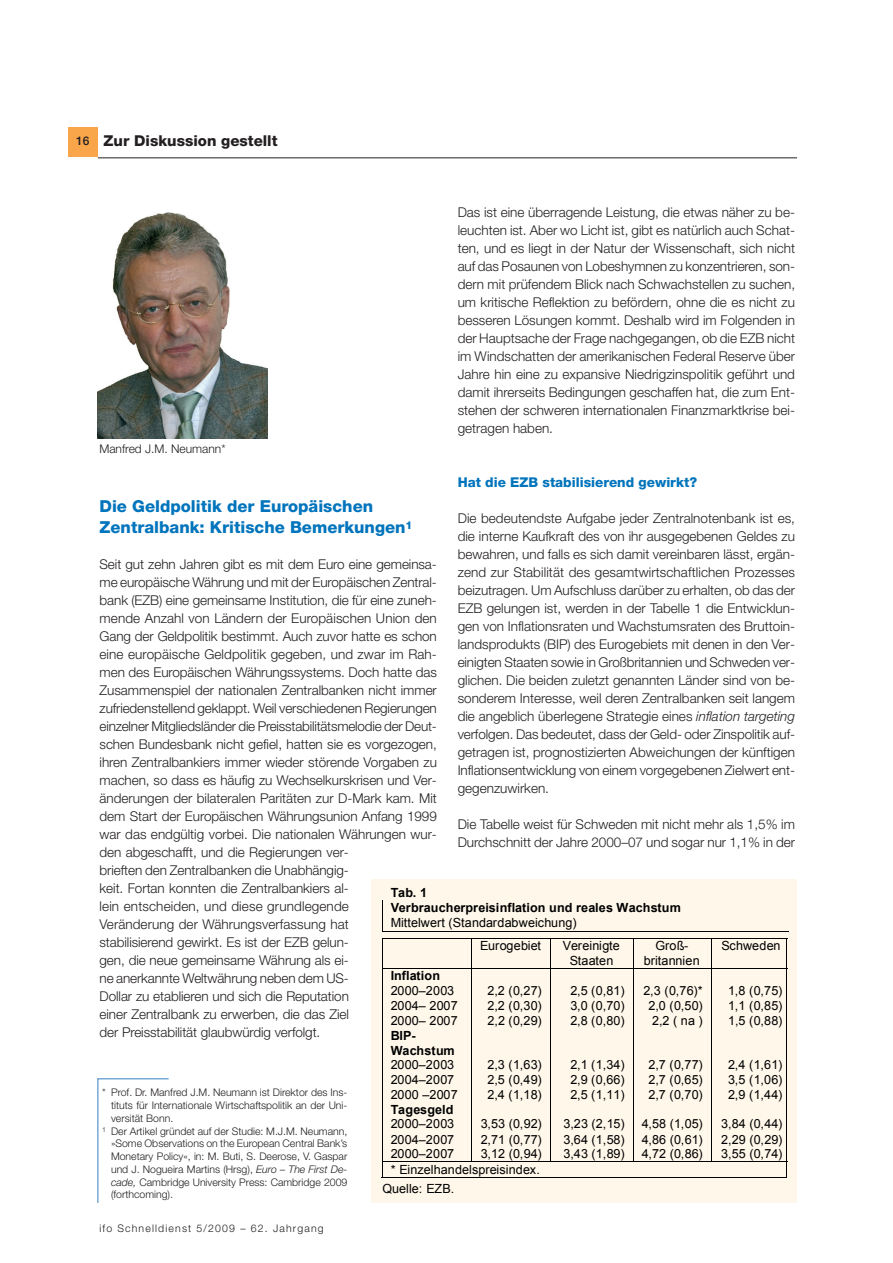
<style>
.page{position:relative;width:893px;height:1263px;background:#fff}
.page>*{position:absolute;margin:0;border:0;box-sizing:border-box;transform-origin:0 0}
.t1{font:800 16.5px/21px "Helvetica Neue LT Std";color:#0074bc}
.t2{font:800 15px "Helvetica Neue LT Std";color:#231f20}
.t3{font:300 13.5px/18px "Helvetica Neue LT Std";letter-spacing:-.005em;color:#231f20}
.t4{font:800 13.5px "Helvetica Neue LT Std";color:#0074bc}
.t5{font:12.6px/14.7px "Arial";letter-spacing:.015em;color:#000}
.t6{font:700 12.6px/14.7px "Arial";letter-spacing:.01em;color:#000}
.t7{font:300 12px "Helvetica Neue LT Std";color:#231f20}
.t8{font:500 12px "Helvetica Neue LT Std";color:#231f20}
.t9{font:300 10.5px "Helvetica Neue LT Std";color:#231f20}
.t10{font:300 10.5px "Helvetica Neue LT Std";letter-spacing:.11em;color:#231f20}
.s1{font-style:italic}
</style>
<div class="page">
<hr style="left:98px;top:157px;width:699px;height:1px;background:#231f20">
<div style="left:68px;top:128px;width:30px;height:29px;background:#f9a64a"></div>
<img style="left:98px;top:212px;width:170px;height:227px">
<svg style="left:97px;top:1078px;width:72px;height:125px"></svg>
<div style="left:371px;top:879px;width:425px;height:324px;background:#fef7ea"></div>
<hr style="left:382px;top:931px;width:406px;height:1px;background:#000">
<svg style="left:382px;top:900px;width:1px;height:31px"></svg>
<hr style="left:382px;top:938px;width:405px;height:1px;background:#000">
<hr style="left:382px;top:938px;width:1px;height:30px;background:#000">
<hr style="left:471px;top:938px;width:1px;height:30px;background:#000">
<hr style="left:550px;top:938px;width:1px;height:30px;background:#000">
<hr style="left:632px;top:938px;width:1px;height:30px;background:#000">
<hr style="left:710px;top:938px;width:1px;height:30px;background:#000">
<hr style="left:786px;top:938px;width:1px;height:30px;background:#000">
<hr style="left:382px;top:968px;width:405px;height:1px;background:#000">
<svg style="left:471px;top:969px;width:1px;height:192px"></svg>
<svg style="left:550px;top:969px;width:1px;height:192px"></svg>
<hr style="left:382px;top:1161px;width:405px;height:1px;background:#000">
<svg style="left:382px;top:969px;width:1px;height:208px"></svg>
<svg style="left:786px;top:969px;width:1px;height:208px"></svg>
<hr style="left:381px;top:1177px;width:406px;height:1px;background:#000">
<p class="t8" style="left:76px;top:136px;width:15px">16</p>
<p class="t2" style="left:104px;top:135px;width:175px">Zur Diskussion gestellt</p>
<p class="t7" style="left:99px;top:445px;width:128px">Manfred J.M. Neumann*</p>
<p class="t3" style="left:457px;top:204px;width:339px;text-align:justify">Das ist eine überragende Leistung, die etwas näher zu be&shy;leuchten ist. Aber wo Licht ist, gibt es natürlich auch Schat&shy;ten, und es liegt in der Natur der Wissenschaft, sich nicht auf das Posaunen von Lobeshymnen zu konzentrieren, son&shy;dern mit prüfendem Blick nach Schwachstellen zu suchen, um kritische Reflektion zu befördern, ohne die es nicht zu besseren Lösungen kommt. Deshalb wird im Folgenden in der Hauptsache der Frage nachgegangen, ob die EZB nicht im Windschatten der amerikanischen Federal Reserve über Jahre hin eine zu expansive Niedrigzinspolitik geführt und damit ihrerseits Bedingungen geschaffen hat, die zum Ent&shy;stehen der schweren internationalen Finanzmarktkrise bei&shy;getragen haben.</p>
<p class="t4" style="left:457px;top:477px;width:241px">Hat die EZB stabilisierend gewirkt?</p>
<p class="t3" style="left:457px;top:510px;width:339px;text-align:justify">Die bedeutendste Aufgabe jeder Zentralnotenbank ist es, die interne Kaufkraft des von ihr ausgegebenen Geldes zu bewahren, und falls es sich damit vereinbaren lässt, ergän&shy;zend zur Stabilität des gesamtwirtschaftlichen Prozesses beizutragen. Um Aufschluss darüber zu erhalten, ob das der EZB gelungen ist, werden in der Tabelle 1 die Entwicklun&shy;gen von Inflationsraten und Wachstumsraten des Bruttoin&shy;landsprodukts (BIP) des Eurogebiets mit denen in den Ver&shy;einigten Staaten sowie in Großbritannien und Schweden ver&shy;glichen. Die beiden zuletzt genannten Länder sind von be&shy;sonderem Interesse, weil deren Zentralbanken seit langem die angeblich überlegene Strategie eines <span class="s1">inflation targeting </span>verfolgen. Das bedeutet, dass der Geld- oder Zinspolitik auf&shy;getragen ist, prognostizierten Abweichungen der künftigen Inflationsentwicklung von einem vorgegebenen Zielwert ent&shy;gegenzuwirken.</p>
<p class="t3" style="left:457px;top:816px;width:339px">Die Tabelle weist für Schweden mit nicht mehr als 1,5% im<br>Durchschnitt der Jahre 2000–07 und sogar nur 1,1% in der</p>
<p class="t1" style="left:100px;top:498px;width:314px">Die Geldpolitik der Europäischen<br>Zentralbank: Kritische Bemerkungen<sup>1</sup></p>
<p class="t3" style="left:100px;top:557px;width:339px">Seit gut zehn Jahren gibt es mit dem Euro eine gemeinsa&shy;me europäische Währung und mit der Europäischen Zentral&shy;bank (EZB) eine gemeinsame Institution, die für eine zuneh&shy;mende Anzahl von Ländern der Europäischen Union den Gang der Geldpolitik bestimmt. Auch zuvor hatte es schon eine europäische Geldpolitik gegeben, und zwar im Rah&shy;men des Europäischen Währungssystems. Doch hatte das Zusammenspiel der nationalen Zentralbanken nicht immer zufriedenstellend geklappt. Weil verschiedenen Regierungen einzelner Mitgliedsländer die Preisstabilitätsmelodie der Deut&shy;schen Bundesbank nicht gefiel, hatten sie es vorgezogen, ihren Zentralbankiers immer wieder störende Vorgaben zu machen, so dass es häufig zu Wechselkurskrisen und Ver&shy;änderungen der bilateralen Paritäten zur D-Mark kam. Mit dem Start der Europäischen Währungsunion Anfang 1999 war das endgültig vorbei. Die nationalen Währungen wur&shy;den abgeschafft, und die Regierungen ver-<br>brieften den Zentralbanken die Unabhängig-<br>keit. Fortan konnten die Zentralbankiers al-<br>lein entscheiden, und diese grundlegende<br>Veränderung der Währungsverfassung hat<br>stabilisierend gewirkt. Es ist der EZB gelun-<br>gen, die neue gemeinsame Währung als ei-<br>ne anerkannte Weltwährung neben dem US-<br>Dollar zu etablieren und sich die Reputation<br>einer Zentralbank zu erwerben, die das Ziel<br>der Preisstabilität glaubwürdig verfolgt.</p>
<p class="t6" style="left:390px;top:886px;width:292px">Tab. 1<br>Verbraucherpreisinflation und reales Wachstum</p>
<p class="t5" style="left:480px;top:911px;width:98px;line-height:23.4px;text-indent:-89px">Mittelwert (Standardabweichung)<br>Eurogebiet</p>
<p class="t5" style="left:563px;top:939px;width:59px;text-align:center">Vereinigte<br>Staaten</p>
<p class="t5" style="left:644px;top:939px;width:57px;text-align:center">Groß&shy;britannien</p>
<p class="t5" style="left:721px;top:939px;width:61px">Schweden</p>
<p class="t6" style="left:390px;top:969px;width:51px">Inflation</p>
<p class="t5" style="left:390px;top:984px;width:65px">2000–2003</p>
<p class="t5" style="left:487px;top:984px;width:56px">2,2 (0,27)</p>
<p class="t5" style="left:570px;top:984px;width:56px">2,5 (0,81)</p>
<p class="t5" style="left:643px;top:984px;width:61px">2,3 (0,76)*</p>
<p class="t5" style="left:728px;top:984px;width:56px">1,8 (0,75)</p>
<p class="t5" style="left:390px;top:999px;width:69px">2004– 2007</p>
<p class="t5" style="left:487px;top:999px;width:56px">2,2 (0,30)</p>
<p class="t5" style="left:570px;top:999px;width:56px">3,0 (0,70)</p>
<p class="t5" style="left:648px;top:999px;width:56px">2,0 (0,50)</p>
<p class="t5" style="left:728px;top:999px;width:56px">1,1 (0,85)</p>
<p class="t5" style="left:390px;top:1013px;width:69px">2000– 2007</p>
<p class="t5" style="left:487px;top:1013px;width:56px">2,2 (0,29)</p>
<p class="t5" style="left:570px;top:1013px;width:56px">2,8 (0,80)</p>
<p class="t5" style="left:652px;top:1013px;width:52px">2,2 ( na )</p>
<p class="t5" style="left:728px;top:1013px;width:56px">1,5 (0,88)</p>
<p class="t6" style="left:390px;top:1028px;width:66px">BIP-<br>Wachstum</p>
<p class="t5" style="left:390px;top:1057px;width:65px">2000–2003</p>
<p class="t5" style="left:487px;top:1057px;width:56px">2,3 (1,63)</p>
<p class="t5" style="left:570px;top:1057px;width:56px">2,1 (1,34)</p>
<p class="t5" style="left:648px;top:1057px;width:56px">2,7 (0,77)</p>
<p class="t5" style="left:728px;top:1057px;width:56px">2,4 (1,61)</p>
<p class="t5" style="left:390px;top:1072px;width:65px">2004–2007</p>
<p class="t5" style="left:487px;top:1072px;width:56px">2,5 (0,49)</p>
<p class="t5" style="left:570px;top:1072px;width:56px">2,9 (0,66)</p>
<p class="t5" style="left:648px;top:1072px;width:56px">2,7 (0,65)</p>
<p class="t5" style="left:728px;top:1072px;width:56px">3,5 (1,06)</p>
<p class="t5" style="left:390px;top:1087px;width:69px">2000 –2007</p>
<p class="t5" style="left:487px;top:1087px;width:56px">2,4 (1,18)</p>
<p class="t5" style="left:570px;top:1087px;width:56px">2,5 (1,11)</p>
<p class="t5" style="left:648px;top:1087px;width:56px">2,7 (0,70)</p>
<p class="t5" style="left:728px;top:1087px;width:56px">2,9 (1,44)</p>
<p class="t6" style="left:390px;top:1102px;width:64px">Tagesgeld</p>
<p class="t5" style="left:390px;top:1117px;width:65px">2000–2003</p>
<p class="t5" style="left:480px;top:1117px;width:63px">3,53 (0,92)</p>
<p class="t5" style="left:563px;top:1117px;width:63px">3,23 (2,15)</p>
<p class="t5" style="left:641px;top:1117px;width:63px">4,58 (1,05)</p>
<p class="t5" style="left:721px;top:1117px;width:63px">3,84 (0,44)</p>
<p class="t5" style="left:390px;top:1132px;width:65px">2004–2007</p>
<p class="t5" style="left:480px;top:1132px;width:63px">2,71 (0,77)</p>
<p class="t5" style="left:563px;top:1132px;width:63px">3,64 (1,58)</p>
<p class="t5" style="left:641px;top:1132px;width:63px">4,86 (0,61)</p>
<p class="t5" style="left:721px;top:1132px;width:63px">2,29 (0,29)</p>
<p class="t5" style="left:390px;top:1147px;width:65px">2000–2007</p>
<p class="t5" style="left:480px;top:1147px;width:63px">3,12 (0,94)</p>
<p class="t5" style="left:563px;top:1147px;width:63px">3,43 (1,89)</p>
<p class="t5" style="left:641px;top:1147px;width:63px">4,72 (0,86)</p>
<p class="t5" style="left:721px;top:1147px;width:63px">3,55 (0,74)</p>
<p class="t5" style="left:382px;top:1160px;width:159px;line-height:19px;text-indent:8px">* Einzelhandelspreisindex.<br>Quelle: EZB.</p>
<p class="t9" style="left:102px;top:1089px;width:246px">* Prof. Dr. Manfred J.M. Neumann ist Direktor des Ins-</p>
<p class="t9" style="left:111px;top:1102px;width:238px">tituts für Internationale Wirtschaftspolitik an der Uni-</p>
<p class="t9" style="left:111px;top:1114px;width:64px">versität Bonn.</p>
<p class="t9" style="left:102px;top:1127px;width:246px"><sup>1</sup> Der Artikel gründet auf der Studie: M.J.M. Neumann,</p>
<p class="t9" style="left:111px;top:1140px;width:238px">»Some Observations on the European Central Bank’s</p>
<p class="t9" style="left:111px;top:1153px;width:238px">Monetary Policy«, in: M. Buti, S. Deerose, V. Gaspar</p>
<p class="t9" style="left:111px;top:1165px;width:238px">und J. Nogueira Martins (Hrsg), <span class="s1">Euro – The First De-</span></p>
<p class="t9" style="left:111px;top:1178px;width:238px"><span class="s1">cade,</span> Cambridge University Press: Cambridge 2009</p>
<p class="t9" style="left:111px;top:1191px;width:64px">(forthcoming).</p>
<p class="t10" style="left:99px;top:1225px;width:226px">ifo Schnelldienst 5/2009 – 62. Jahrgang</p>
</div>
